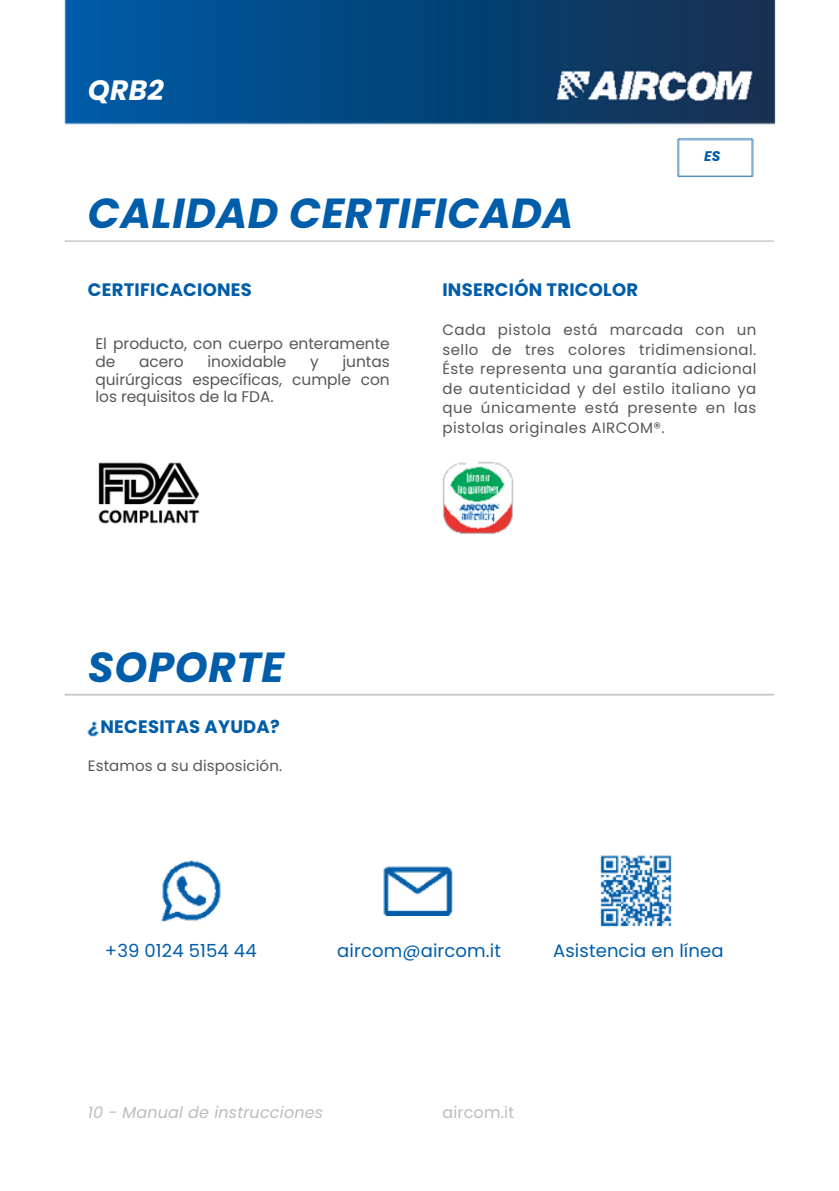
<style>
.page{position:relative;width:839px;height:1191px;background:#fff}
.page>*{position:absolute;margin:0;border:0;box-sizing:border-box;transform-origin:0 0}
.t1{font:italic 700 42px "Poppins";letter-spacing:.01em;color:#005da9}
.t2{font:italic 700 28px "Poppins";color:#fff}
.t3{font:700 18px "Poppins";letter-spacing:.01em;color:#005da9}
.t4{font:18px "Poppins";letter-spacing:.005em;color:#005da9}
.t5{font:italic 16px "Poppins";letter-spacing:.01em;color:#bcbcbc}
.t6{font:16px "Poppins";letter-spacing:.01em;color:#bcbcbc}
.t7{font:15.4px/18px "Poppins";letter-spacing:-.005em;color:#575756}
.t8{font:15px/19.6px "Poppins";letter-spacing:.03em;color:#575756;text-align:justify}
.t9{font:15px "Poppins";letter-spacing:.005em;color:#575756}
.t10{font:italic 700 14px "Poppins";color:#005da9}
</style>
<div class="page">
<img style="left:87px;top:721px;width:11px;height:15px">
<img style="left:161px;top:860px;width:60px;height:61px">
<img style="left:383px;top:866px;width:70px;height:49px">
<img style="left:442px;top:461px;width:72px;height:74px">
<img style="left:600px;top:855px;width:72px;height:72px">
<img style="left:64px;top:0;width:712px;height:178px">
<img style="left:98px;top:462px;width:102px;height:62px">
<h2 class="t2" style="left:88px;top:70px;width:77px">QRB2</h2>
<h1 class="t1" style="left:88px;top:184px;width:487px">CALIDAD CERTIFICADA</h1>
<p class="t3" style="left:88px;top:277px;width:165px">CERTIFICACIONES</p>
<p class="t3" style="left:442px;top:277px;width:197px">INSERCIÓN TRICOLOR</p>
<p class="t10" style="left:704px;top:146px;width:18px">ES</p>
<p class="t7" style="left:95px;top:334px;width:296px">El producto, con cuerpo enteramente de</p>
<p class="t7" style="left:95px;top:352px;width:296px;text-align:justify;text-indent:247px">juntas quirúrgicas específicas, cumple con los requisitos de la FDA.</p>
<p class="t7" style="left:139px;top:352px;width:46px">acero</p>
<p class="t7" style="left:207px;top:352px;width:80px">inoxidable</p>
<p class="t7" style="left:310px;top:352px;width:10px">y</p>
<p class="t8" style="left:442px;top:320px;width:315px">Cada pistola está marcada con un sello de tres colores tridimensional.<br>Éste representa una garantía adicional de autenticidad y del estilo italiano ya que únicamente está presente en las pistolas originales AIRCOM®.</p>
<h1 class="t1" style="left:88px;top:638px;width:198px">SOPORTE</h1>
<p class="t3" style="left:100px;top:714px;width:181px">NECESITAS AYUDA?</p>
<p class="t9" style="left:88px;top:756px;width:196px">Estamos a su disposición.</p>
<p class="t4" style="left:105px;top:938px;width:153px">+39 0124 5154 44</p>
<p class="t4" style="left:337px;top:938px;width:165px">aircom@aircom.it</p>
<p class="t4" style="left:553px;top:938px;width:172px">Asistencia en línea</p>
<p class="t5" style="left:88px;top:1102px;width:237px">10 - Manual de instrucciones</p>
<p class="t6" style="left:442px;top:1102px;width:73px">aircom.it</p>
</div>
